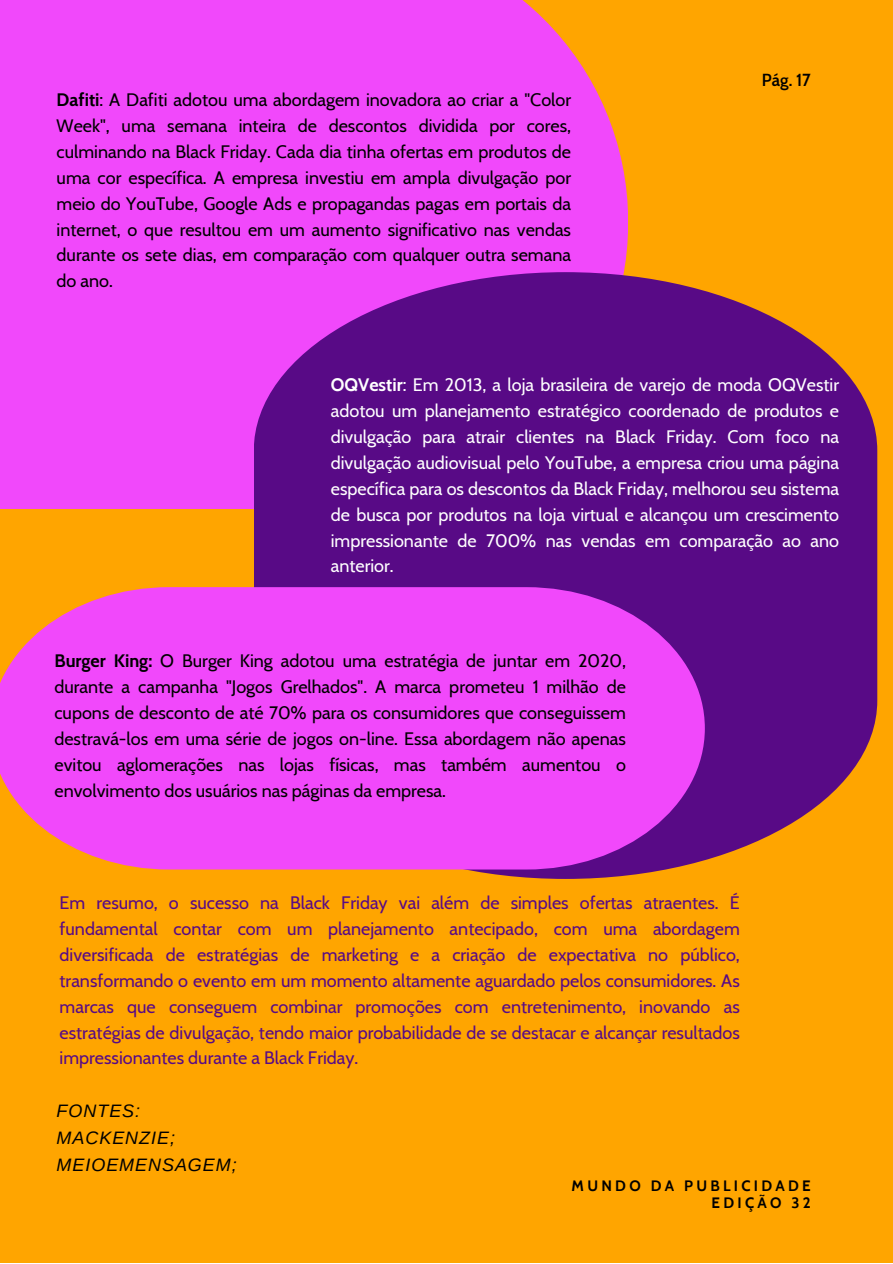
<style>
.page{position:relative;width:893px;height:1264px;background:#fff}
.page>*{position:absolute;margin:0;border:0;box-sizing:border-box;transform-origin:0 0}
.t1{font:18px/25.8px "Cabin";color:#000;text-align:justify}
.t2{font:18px/25.8px "Cabin";color:#580a86;text-align:justify}
.t3{font:18px/25.8px "Cabin";color:#fff;text-align:justify}
.t4{font:italic 18px/27px "Arimo";letter-spacing:.055em;color:#000}
.t5{font:600 16.95px "Cabin";color:#000}
.t6{font:700 15px/16.8px "Cabin";letter-spacing:.22em;color:#000;text-align:right}
.s1{font-weight:700}
</style>
<div class="page">
<div style="left:0;top:0;width:892px;height:1262px;background:#ffa500"></div>
<div style="left:0;top:0;width:628px;height:509px;background:#f148fb"></div>
<svg style="left:254px;top:272px;width:623px;height:607px;fill:#580a86"></svg>
<svg style="left:0;top:587px;width:704px;height:282px;fill:#f148fb"></svg>
<p class="t1" style="left:57px;top:87px;width:516px"><span class="s1">Dafiti</span>: A Dafiti adotou uma abordagem inovadora ao criar a "Color Week", uma semana inteira de descontos dividida por cores, culminando na Black Friday. Cada dia tinha ofertas em produtos de uma cor específica. A empresa investiu em ampla divulgação por meio do YouTube, Google Ads e propagandas pagas em portais da internet, o que resultou em um aumento significativo nas vendas durante os sete dias, em comparação com qualquer outra semana do ano.</p>
<p class="t5" style="left:761px;top:69px;width:50px">Pág. 17</p>
<p class="t3" style="left:331px;top:372px;width:509px"><span class="s1">OQVestir</span>: Em 2013, a loja brasileira de varejo de moda OQVestir adotou um planejamento estratégico coordenado de produtos e divulgação para atrair clientes na Black Friday. Com foco na divulgação audiovisual pelo YouTube, a empresa criou uma página específica para os descontos da Black Friday, melhorou seu sistema de busca por produtos na loja virtual e alcançou um crescimento impressionante de 700% nas vendas em comparação ao ano anterior.</p>
<p class="t1" style="left:54px;top:648px;width:573px"><span class="s1">Burger King:</span> O Burger King adotou uma estratégia de juntar em 2020, durante a campanha "Jogos Grelhados". A marca prometeu 1 milhão de cupons de desconto de até 70% para os consumidores que conseguissem destravá-los em uma série de jogos on-line. Essa abordagem não apenas evitou aglomerações nas lojas físicas, mas também aumentou o envolvimento dos usuários nas páginas da empresa.</p>
<p class="t2" style="left:60px;top:889px;width:681px">Em resumo, o sucesso na Black Friday vai além de simples ofertas atraentes. É fundamental contar com um planejamento antecipado, com uma abordagem diversificada de estratégias de marketing e a criação de expectativa no público, transformando o evento em um momento altamente aguardado pelos consumidores. As marcas que conseguem combinar promoções com entretenimento, inovando as estratégias de divulgação, tendo maior probabilidade de se destacar e alcançar resultados impressionantes durante a Black Friday.</p>
<p class="t4" style="left:57px;top:1097px;width:182px">FONTES:<br>MACKENZIE;<br>MEIOEMENSAGEM;</p>
<p class="t6" style="left:571px;top:1177px;width:241px">MUNDO DA PUBLICIDADE<br>EDIÇÃO 32</p>
</div>
